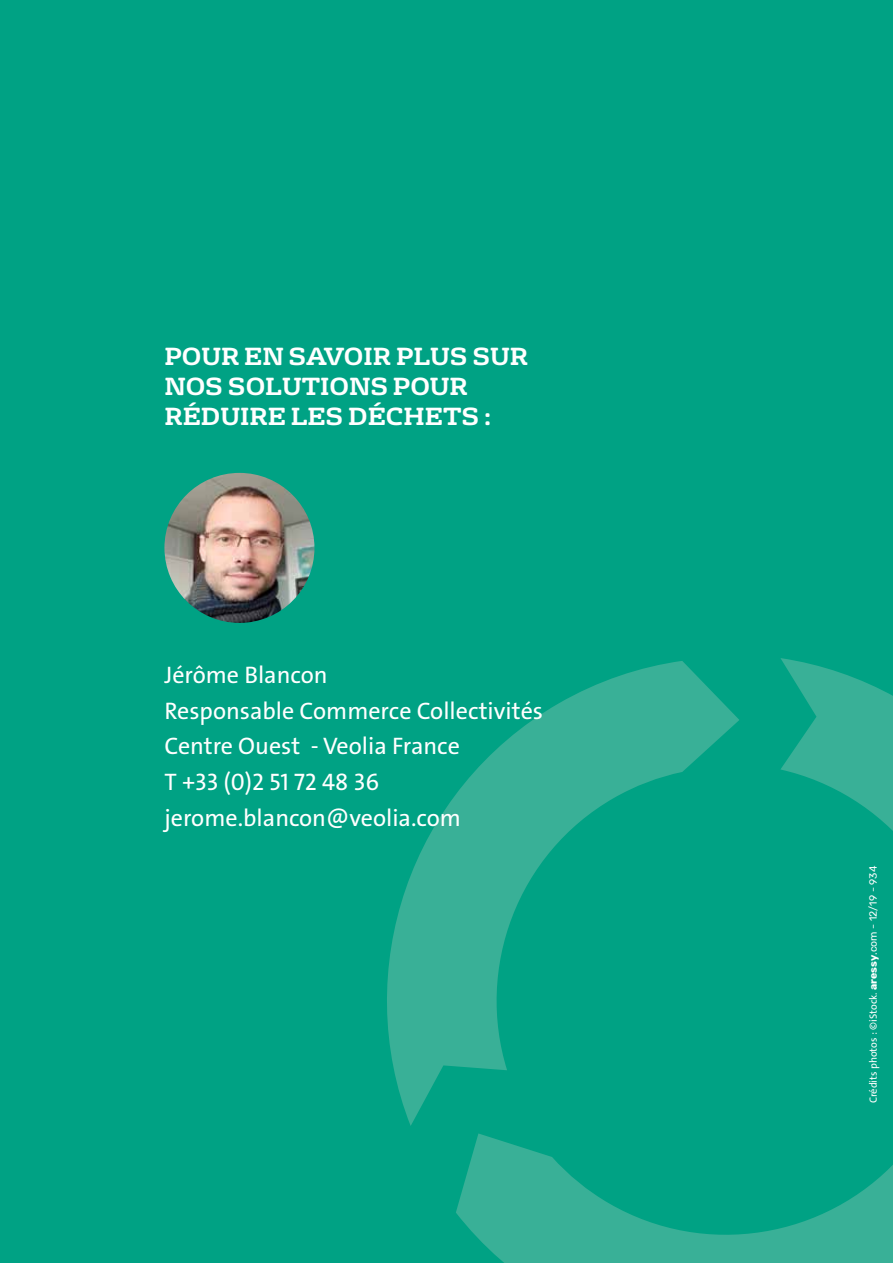
<style>
.page{position:relative;width:893px;height:1263px;background:#00a284}
.page>*{position:absolute;margin:0;border:0;box-sizing:border-box;transform-origin:0 0}
.t1{font:24px/35.7px "The Sans Veolia W5 Pla";color:#fff}
.t2{font:700 24px/30px "FS Rufus";color:#fff}
.t3{font:10.5px "The Sans Veolia W5 Pla";color:#fff}
.s1{font-family:"Rubik";font-weight:700}
.s2{font-family:"Rubik"}
</style>
<div class="page">
<svg style="left:780px;top:658px;width:113px;height:173px;fill:#39b097"></svg>
<svg style="left:387px;top:661px;width:352px;height:465px"></svg>
<svg style="left:456px;top:1133px;width:437px;height:130px"></svg>
<img style="left:164px;top:473px;width:150px;height:150px;border-radius:75px">
<p class="t2" style="left:164px;top:340px;width:365px">POUR EN SAVOIR PLUS SUR<br>NOS SOLUTIONS POUR<br>RÉDUIRE LES DÉCHETS :</p>
<p class="t1" style="left:164px;top:657px;width:380px">Jérôme Blancon<br>Responsable Commerce Collectivités<br>Centre Ouest - Veolia France<br>T +33 (0)2 51 72 48 36 jerome.blancon@veolia.com</p>
<p class="t3" style="left:867px;top:1103px;width:239px;rotate:-90deg">Crédits photos : ©iStock. <span class="s1">aressy</span><span class="s2">.com - 12/19 - 934</span></p>
</div>
